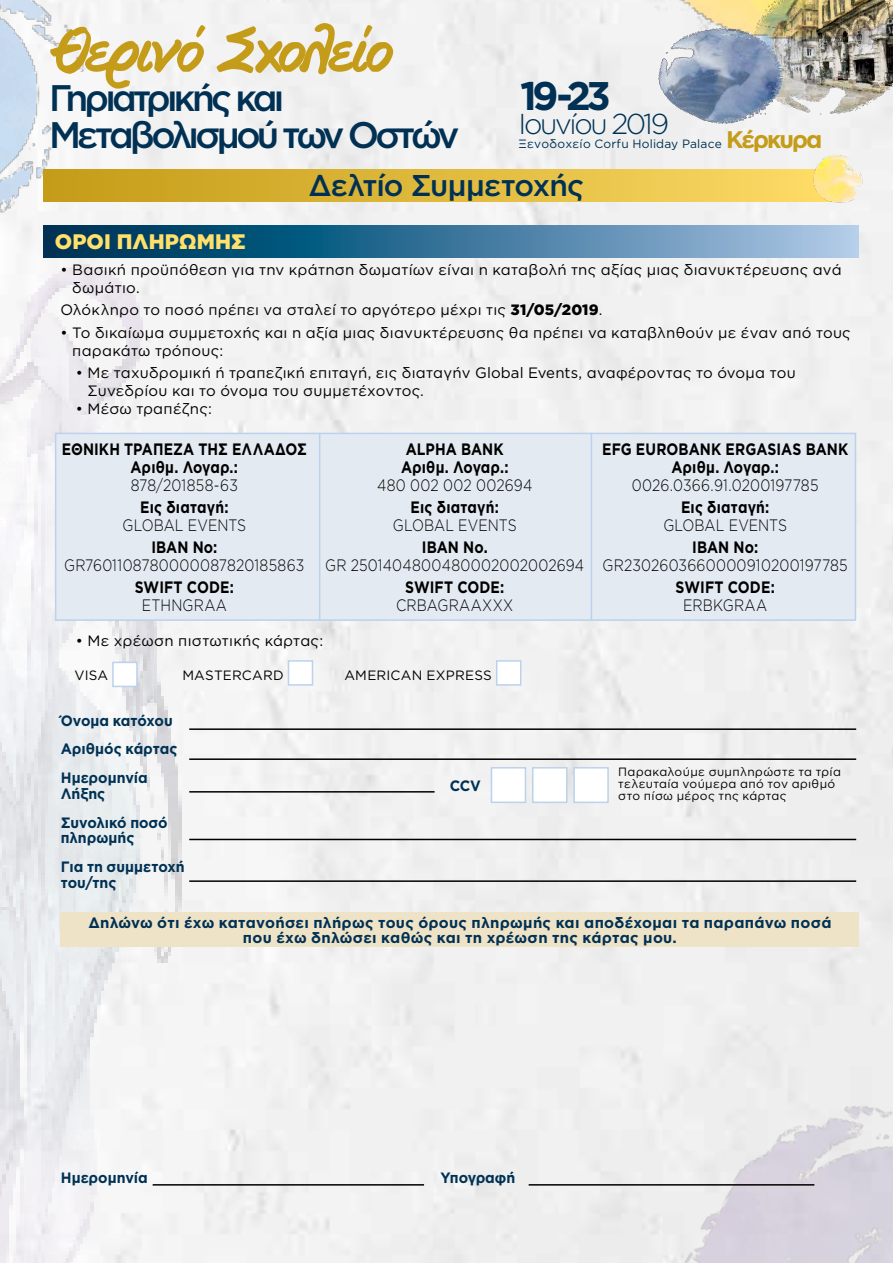
<style>
.page{position:relative;width:893px;height:1263px;background:#fff}
.page>*{position:absolute;margin:0;border:0;box-sizing:border-box;transform-origin:0 0}
.t1{font:59.1px "PF Free Script";letter-spacing:-.075em;color:#c59c19}
.t2{font:700 39.9px "Gotham Greek";color:#003154}
.t3{font:500 36.9px/36.9px "Gotham Greek";letter-spacing:-.1em;color:#003154}
.t4{font:500 30px "Gotham Greek";letter-spacing:-.03em;color:#003154}
.t5{font:300 28.8px "Gotham Greek";letter-spacing:-.1em;color:#003154}
.t6{font:900 21px "Gotham Greek";letter-spacing:.005em;color:#ffe06a}
.t7{font:300 16.5px "Gotham Greek";letter-spacing:.005em;color:#000;scale:.85 1}
.t8{font:700 16.5px/18px "Gotham Greek";letter-spacing:.01em;color:#000;text-align:center;scale:.85 1}
.t9{font:15px/18px "Gotham Greek";letter-spacing:.02em;color:#000}
.t10{font:700 15px/15px "Gotham Greek";letter-spacing:.005em;color:#003154;text-align:center}
.t11{font:700 15px/28.7px "Gotham Greek";letter-spacing:.005em;color:#003154;scale:.95 1}
.t12{font:13.5px "Gotham Greek";letter-spacing:.015em;color:#000}
.t13{font:12px/12px "Gotham Greek";letter-spacing:.03em;color:#000}
.t14{font:12px "Gotham Greek";letter-spacing:.015em;color:#003154}
.s1{font-weight:700;font-size:24px;color:#c59c19}
.s2{font-weight:900}
</style>
<div class="page">
<div style="left:89px;top:0;width:804px;height:748px;background:#f1f1f1"></div>
<img style="left:273px;top:748px;width:620px;height:515px">
<img style="left:0;top:0;width:89px;height:180px">
<div style="left:550px;top:0;width:94px;height:102px;background:#f1f1f1"></div>
<img style="left:0;top:180px;width:273px;height:1083px">
<img style="left:644px;top:0;width:249px;height:147px">
<div style="left:43px;top:170px;width:798px;height:32px;background:linear-gradient(to right,#c49b16,#fcdb67)"></div>
<img style="left:810px;top:153px;width:58px;height:52px">
<svg style="left:43px;top:225px;width:816px;height:32px;background:#3f779b"></svg>
<div style="left:61px;top:912px;width:798px;height:35px;background:#efe3c7"></div>
<hr style="left:153px;top:1184px;width:271px;height:1px;background:#000">
<hr style="left:529px;top:1184px;width:285px;height:1px;background:#000">
<div style="left:55px;top:433px;width:801px;height:188px;background:#e4eaf1;border:2px solid #bad2ed"></div>
<div style="left:112px;top:662px;width:26px;height:25px;background:#fff;border:2px solid #bad2ed"></div>
<div style="left:288px;top:660px;width:25px;height:26px;background:#fff;border:2px solid #bad2ed"></div>
<div style="left:496px;top:660px;width:25px;height:26px;background:#fff;border:2px solid #bad2ed"></div>
<hr style="left:189px;top:728px;width:667px;height:2px;background:#000">
<hr style="left:189px;top:758px;width:667px;height:2px;background:#000">
<hr style="left:189px;top:791px;width:246px;height:1px;background:#000">
<hr style="left:189px;top:839px;width:667px;height:1px;background:#000">
<hr style="left:189px;top:880px;width:667px;height:2px;background:#000">
<hr style="left:591px;top:433px;width:1px;height:188px;background:#bad2ed">
<hr style="left:319px;top:433px;width:1px;height:188px;background:#bad2ed">
<div style="left:491px;top:767px;width:35px;height:36px;background:#fff;border:2px solid #bad2ed"></div>
<div style="left:532px;top:767px;width:35px;height:36px;background:#fff;border:2px solid #bad2ed"></div>
<div style="left:573px;top:767px;width:36px;height:36px;background:#fff;border:2px solid #bad2ed"></div>
<h1 class="t1" style="left:53px;top:16px;width:342px">Θερινό Σχολείο</h1>
<h2 class="t2" style="left:520px;top:73px;width:92px">19-23</h2>
<h3 class="t5" style="left:518px;top:108px;width:153px">Ιουνίου 2019</h3>
<h3 class="t3" style="left:49px;top:79px;width:412px">Γηριατρικής και<br>Μεταβολισμού των Οστών</h3>
<p class="t14" style="left:518px;top:137px;width:305px">Ξενοδοχείο Corfu Holiday Palace <span class="s1">Κέρκυρα</span></p>
<h3 class="t4" style="left:309px;top:168px;width:277px">Δελτίο Συμμετοχής</h3>
<h3 class="t6" style="left:55px;top:229px;width:192px">ΟΡΟΙ ΠΛΗΡΩΜΗΣ</h3>
<p class="t9" style="left:72px;top:260px;width:771px;text-indent:-12px">• Βασική προϋπόθεση για την κράτηση δωματίων είναι η καταβολή της αξίας μιας διανυκτέρευσης ανά δωμάτιο.</p>
<p class="t9" style="left:61px;top:301px;width:543px">Ολόκληρο το ποσό πρέπει να σταλεί το αργότερο μέχρι τις <span class="s2">31/05/2019</span>.</p>
<p class="t9" style="left:72px;top:323px;width:780px;text-indent:-12px">• Το δικαίωμα συμμετοχής και η αξία μιας διανυκτέρευσης θα πρέπει να καταβληθούν με έναν από τους παρακάτω τρόπους:</p>
<p class="t9" style="left:88px;top:363px;width:710px;text-indent:-12px">• Με ταχυδρομική ή τραπεζική επιταγή, εις διαταγήν Global Events, αναφέροντας το όνομα του<br>Συνεδρίου και το όνομα του συμμετέχοντος.</p>
<p class="t9" style="left:76px;top:399px;width:138px">• Μέσω τραπέζης:</p>
<p class="t8" style="left:62px;top:439px;width:290px">ΕΘΝΙΚΗ ΤΡΑΠΕΖΑ ΤΗΣ ΕΛΛΑΔΟΣ<br>Αριθμ. Λογαρ.:</p>
<p class="t7" style="left:131px;top:476px;width:128px">878/201858-63</p>
<p class="t8" style="left:140px;top:497px;width:105px">Εις διαταγή:</p>
<p class="t7" style="left:122px;top:516px;width:147px">GLOBAL EVENTS</p>
<p class="t8" style="left:151px;top:538px;width:79px">IBAN No:</p>
<p class="t7" style="left:64px;top:556px;width:284px">GR7601108780000087820185863</p>
<p class="t8" style="left:135px;top:578px;width:118px">SWIFT CODE:</p>
<p class="t7" style="left:142px;top:596px;width:102px">ETHNGRAA</p>
<p class="t8" style="left:401px;top:439px;width:128px;text-align:left">ALPHA BANK<br>Αριθμ. Λογαρ.:</p>
<p class="t7" style="left:377px;top:476px;width:184px">480 002 002 002694</p>
<p class="t8" style="left:411px;top:497px;width:105px">Εις διαταγή:</p>
<p class="t7" style="left:393px;top:516px;width:147px">GLOBAL EVENTS</p>
<p class="t8" style="left:422px;top:538px;width:79px">IBAN No.</p>
<p class="t7" style="left:325px;top:556px;width:307px">GR 2501404800480002002002694</p>
<p class="t8" style="left:405px;top:578px;width:118px">SWIFT CODE:</p>
<p class="t7" style="left:396px;top:596px;width:140px">CRBAGRAAXXX</p>
<p class="t9" style="left:76px;top:631px;width:249px">• Με χρέωση πιστωτικής κάρτας:</p>
<p class="t12" style="left:74px;top:667px;width:35px">VISA</p>
<p class="t12" style="left:182px;top:667px;width:103px">MASTERCARD</p>
<p class="t12" style="left:344px;top:667px;width:149px">AMERICAN EXPRESS</p>
<p class="t11" style="left:61px;top:706px;width:124px">Όνομα κατόχου<br>Αριθμός κάρτας<br>Ημερομηνία</p>
<p class="t11" style="left:61px;top:779px;width:114px">Λήξης<br>Συνολικό ποσό</p>
<p class="t11" style="left:61px;top:823px;width:132px">πληρωμής<br>Για τη συμμετοχή</p>
<p class="t11" style="left:61px;top:868px;width:60px">του/της</p>
<p class="t11" style="left:450px;top:770px;width:34px">CCV</p>
<p class="t8" style="left:602px;top:439px;width:291px">EFG EUROBANK ERGASIAS BANK<br>Αριθμ. Λογαρ.:</p>
<p class="t7" style="left:632px;top:476px;width:221px">0026.0366.91.0200197785</p>
<p class="t8" style="left:681px;top:497px;width:105px">Εις διαταγή:</p>
<p class="t7" style="left:663px;top:516px;width:147px">GLOBAL EVENTS</p>
<p class="t8" style="left:692px;top:538px;width:79px">IBAN No:</p>
<p class="t7" style="left:602px;top:556px;width:290px">GR2302603660000910200197785</p>
<p class="t8" style="left:676px;top:578px;width:118px">SWIFT CODE:</p>
<p class="t7" style="left:683px;top:596px;width:100px">ERBKGRAA</p>
<p class="t13" style="left:618px;top:765px;width:224px">Παρακαλούμε συμπληρώστε τα τρία τελευταία νούμερα από τον αριθμό στο πίσω μέρος της κάρτας</p>
<p class="t10" style="left:88px;top:914px;width:745px">Δηλώνω ότι έχω κατανοήσει πλήρως τους όρους πληρωμής και αποδέχομαι τα παραπάνω ποσά που έχω δηλώσει καθώς και τη χρέωση της κάρτας μου.</p>
<p class="t11" style="left:61px;top:1162px;width:93px">Ημερομηνία</p>
<p class="t11" style="left:440px;top:1162px;width:80px">Υπογραφή</p>
</div>
